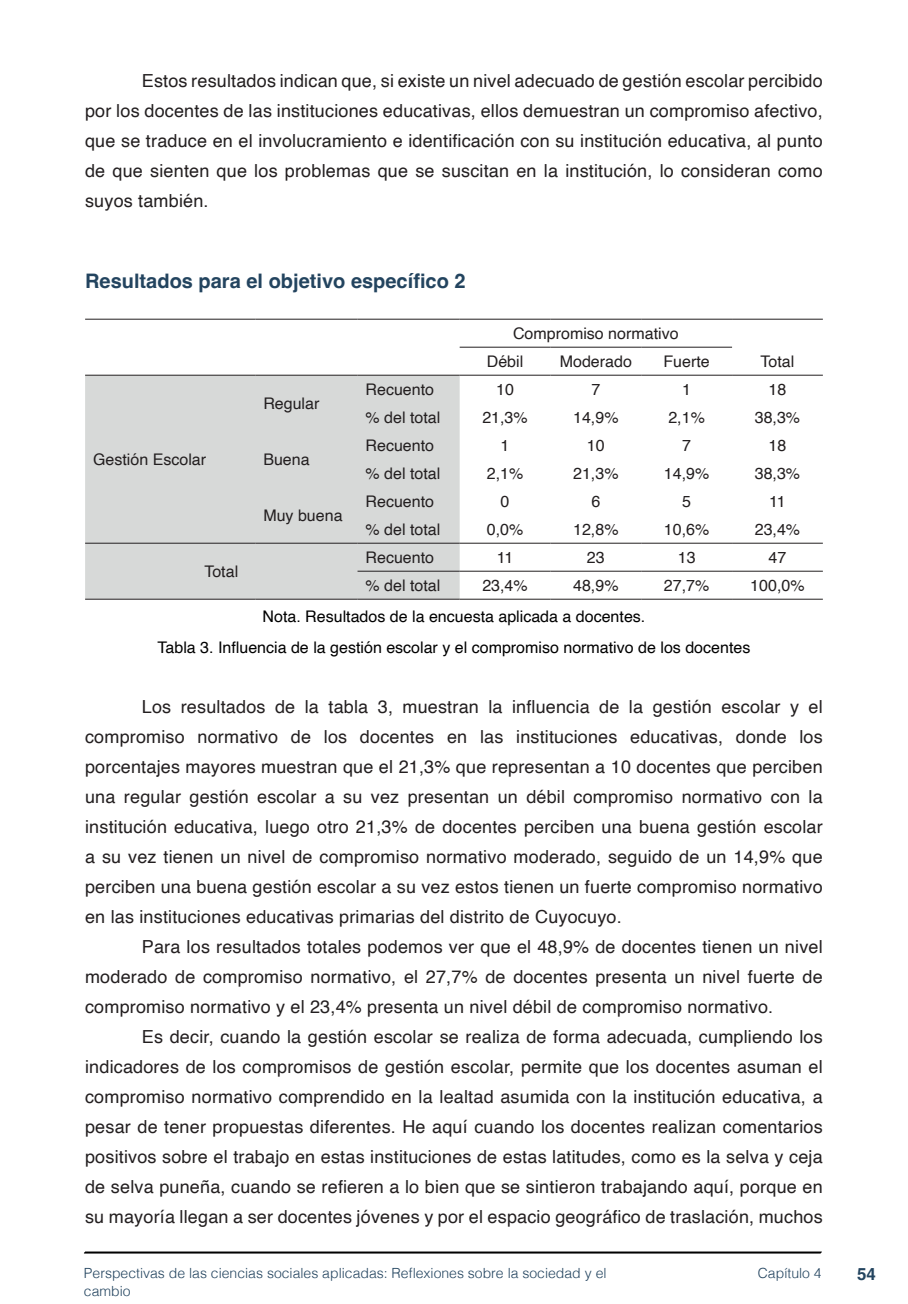
<style>
.page{position:relative;width:908px;height:1304px;background:#fff}
.page>*{position:absolute;margin:0;border:0;box-sizing:border-box;transform-origin:0 0}
.Subtitulo{font:700 20px "Helvetica";color:#23445f}
.txt{font:18px/30px "Helvetica";letter-spacing:.01em;color:#231f20;text-align:justify}
.t1{font:700 16.8px "Helvetica";color:#23445f}
.tab_txt_centro{font:16px "Helvetica";color:#231f20}
.imagens_graf_tab{font:16px "Helvetica";color:#000}
.t2{font:300 14px/18px "Helvetica";color:#23445f}
</style>
<div class="page">
<svg style="left:84px;top:1251px;width:737px;height:3px;background:#515151"></svg>
<svg style="left:85px;top:346px;width:737px;height:253px"></svg>
<div style="left:85px;top:376px;width:374px;height:223px;background:#d7d9d8"></div>
<hr style="left:85px;top:319px;width:170px;height:1px;background:#231f20">
<hr style="left:255px;top:319px;width:102px;height:1px;background:#231f20">
<hr style="left:357px;top:319px;width:102px;height:1px;background:#231f20">
<hr style="left:85px;top:375px;width:170px;height:1px;background:#231f20">
<hr style="left:255px;top:375px;width:102px;height:1px;background:#231f20">
<hr style="left:357px;top:375px;width:102px;height:1px;background:#231f20">
<hr style="left:459px;top:319px;width:91px;height:1px;background:#231f20">
<hr style="left:550px;top:319px;width:91px;height:1px;background:#231f20">
<hr style="left:641px;top:319px;width:90px;height:1px;background:#231f20">
<hr style="left:731px;top:319px;width:91px;height:1px;background:#231f20">
<hr style="left:731px;top:375px;width:91px;height:1px;background:#231f20">
<hr style="left:459px;top:347px;width:91px;height:1px;background:#231f20">
<hr style="left:550px;top:347px;width:91px;height:1px;background:#231f20">
<hr style="left:641px;top:347px;width:90px;height:1px;background:#231f20">
<hr style="left:459px;top:375px;width:91px;height:1px;background:#231f20">
<hr style="left:550px;top:375px;width:91px;height:1px;background:#231f20">
<hr style="left:641px;top:375px;width:90px;height:1px;background:#231f20">
<hr style="left:85px;top:543px;width:170px;height:1px;background:#231f20">
<hr style="left:255px;top:543px;width:102px;height:1px;background:#231f20">
<hr style="left:85px;top:599px;width:170px;height:1px;background:#231f20">
<hr style="left:255px;top:599px;width:102px;height:1px;background:#231f20">
<hr style="left:357px;top:543px;width:102px;height:1px;background:#231f20">
<hr style="left:459px;top:543px;width:91px;height:1px;background:#231f20">
<hr style="left:550px;top:543px;width:91px;height:1px;background:#231f20">
<hr style="left:641px;top:543px;width:90px;height:1px;background:#231f20">
<hr style="left:731px;top:543px;width:91px;height:1px;background:#231f20">
<hr style="left:357px;top:571px;width:102px;height:1px;background:#231f20">
<hr style="left:459px;top:571px;width:91px;height:1px;background:#231f20">
<hr style="left:550px;top:571px;width:91px;height:1px;background:#231f20">
<hr style="left:641px;top:571px;width:90px;height:1px;background:#231f20">
<hr style="left:731px;top:571px;width:91px;height:1px;background:#231f20">
<hr style="left:357px;top:599px;width:102px;height:1px;background:#231f20">
<hr style="left:459px;top:599px;width:91px;height:1px;background:#231f20">
<hr style="left:550px;top:599px;width:91px;height:1px;background:#231f20">
<hr style="left:641px;top:599px;width:90px;height:1px;background:#231f20">
<hr style="left:731px;top:599px;width:91px;height:1px;background:#231f20">
<p class="txt" style="left:85px;top:66px;width:738px;text-indent:57px">Estos resultados indican que, si existe un nivel adecuado de gestión escolar percibido por los docentes de las instituciones educativas, ellos demuestran un compromiso afectivo, que se traduce en el involucramiento e identificación con su institución educativa, al punto de que sienten que los problemas que se suscitan en la institución, lo consideran como suyos también.</p>
<p class="Subtitulo" style="left:85px;top:269px;width:382px">Resultados para el objetivo específico 2</p>
<p class="tab_txt_centro" style="left:513px;top:321px;width:167px">Compromiso normativo</p>
<p class="tab_txt_centro" style="left:486px;top:349px;width:38px">Débil</p>
<p class="tab_txt_centro" style="left:559px;top:349px;width:74px">Moderado</p>
<p class="tab_txt_centro" style="left:663px;top:349px;width:48px">Fuerte</p>
<p class="tab_txt_centro" style="left:760px;top:349px;width:35px">Total</p>
<p class="tab_txt_centro" style="left:93px;top:447px;width:114px">Gestión Escolar</p>
<p class="tab_txt_centro" style="left:263px;top:391px;width:58px">Regular</p>
<p class="tab_txt_centro" style="left:263px;top:447px;width:48px">Buena</p>
<p class="tab_txt_centro" style="left:263px;top:503px;width:81px">Muy buena</p>
<p class="tab_txt_centro" style="left:365px;top:377px;width:70px">Recuento</p>
<p class="tab_txt_centro" style="left:496px;top:377px;width:19px">10</p>
<p class="tab_txt_centro" style="left:591px;top:377px;width:10px">7</p>
<p class="tab_txt_centro" style="left:682px;top:377px;width:10px">1</p>
<p class="tab_txt_centro" style="left:768px;top:377px;width:19px">18</p>
<p class="tab_txt_centro" style="left:365px;top:405px;width:76px">% del total</p>
<p class="tab_txt_centro" style="left:482px;top:405px;width:47px">21,3%</p>
<p class="tab_txt_centro" style="left:573px;top:405px;width:47px">14,9%</p>
<p class="tab_txt_centro" style="left:668px;top:405px;width:38px">2,1%</p>
<p class="tab_txt_centro" style="left:754px;top:405px;width:47px">38,3%</p>
<p class="tab_txt_centro" style="left:365px;top:433px;width:70px">Recuento</p>
<p class="tab_txt_centro" style="left:500px;top:433px;width:10px">1</p>
<p class="tab_txt_centro" style="left:586px;top:433px;width:19px">10</p>
<p class="tab_txt_centro" style="left:682px;top:433px;width:10px">7</p>
<p class="tab_txt_centro" style="left:768px;top:433px;width:19px">18</p>
<p class="tab_txt_centro" style="left:365px;top:461px;width:76px">% del total</p>
<p class="tab_txt_centro" style="left:486px;top:461px;width:38px">2,1%</p>
<p class="tab_txt_centro" style="left:573px;top:461px;width:47px">21,3%</p>
<p class="tab_txt_centro" style="left:663px;top:461px;width:47px">14,9%</p>
<p class="tab_txt_centro" style="left:754px;top:461px;width:47px">38,3%</p>
<p class="tab_txt_centro" style="left:365px;top:489px;width:70px">Recuento</p>
<p class="tab_txt_centro" style="left:500px;top:489px;width:10px">0</p>
<p class="tab_txt_centro" style="left:591px;top:489px;width:10px">6</p>
<p class="tab_txt_centro" style="left:682px;top:489px;width:10px">5</p>
<p class="tab_txt_centro" style="left:768px;top:489px;width:18px">11</p>
<p class="tab_txt_centro" style="left:365px;top:517px;width:76px">% del total</p>
<p class="tab_txt_centro" style="left:486px;top:517px;width:38px">0,0%</p>
<p class="tab_txt_centro" style="left:573px;top:517px;width:47px">12,8%</p>
<p class="tab_txt_centro" style="left:663px;top:517px;width:47px">10,6%</p>
<p class="tab_txt_centro" style="left:754px;top:517px;width:47px">23,4%</p>
<p class="tab_txt_centro" style="left:365px;top:545px;width:70px">Recuento</p>
<p class="tab_txt_centro" style="left:496px;top:545px;width:18px">11</p>
<p class="tab_txt_centro" style="left:586px;top:545px;width:19px">23</p>
<p class="tab_txt_centro" style="left:677px;top:545px;width:19px">13</p>
<p class="tab_txt_centro" style="left:768px;top:545px;width:19px">47</p>
<p class="tab_txt_centro" style="left:365px;top:573px;width:76px">% del total</p>
<p class="tab_txt_centro" style="left:482px;top:573px;width:47px">23,4%</p>
<p class="tab_txt_centro" style="left:573px;top:573px;width:47px">48,9%</p>
<p class="tab_txt_centro" style="left:663px;top:573px;width:47px">27,7%</p>
<p class="tab_txt_centro" style="left:750px;top:573px;width:56px">100,0%</p>
<p class="imagens_graf_tab" style="left:262px;top:604px;width:384px">Nota. Resultados de la encuesta aplicada a docentes.</p>
<p class="imagens_graf_tab" style="left:157px;top:635px;width:594px">Tabla 3. Influencia de la gestión escolar y el compromiso normativo de los docentes</p>
<p class="tab_txt_centro" style="left:204px;top:559px;width:35px">Total</p>
<p class="txt" style="left:85px;top:692px;width:738px;text-indent:57px">Los resultados de la tabla 3, muestran la influencia de la gestión escolar y el compromiso normativo de los docentes en las instituciones educativas, donde los porcentajes mayores muestran que el 21,3% que representan a 10 docentes que perciben una regular gestión escolar a su vez presentan un débil compromiso normativo con la institución educativa, luego otro 21,3% de docentes perciben una buena gestión escolar a su vez tienen un nivel de compromiso normativo moderado, seguido de un 14,9% que perciben una buena gestión escolar a su vez estos tienen un fuerte compromiso normativo en las instituciones educativas primarias del distrito de Cuyocuyo.</p>
<p class="txt" style="left:85px;top:932px;width:738px;text-indent:57px">Para los resultados totales podemos ver que el 48,9% de docentes tienen un nivel moderado de compromiso normativo, el 27,7% de docentes presenta un nivel fuerte de compromiso normativo y el 23,4% presenta un nivel débil de compromiso normativo.</p>
<p class="txt" style="left:85px;top:1022px;width:738px;text-indent:57px">Es decir, cuando la gestión escolar se realiza de forma adecuada, cumpliendo los indicadores de los compromisos de gestión escolar, permite que los docentes asuman el compromiso normativo comprendido en la lealtad asumida con la institución educativa, a pesar de tener propuestas diferentes. He aquí cuando los docentes realizan comentarios positivos sobre el trabajo en estas instituciones de estas latitudes, como es la selva y ceja de selva puneña, cuando se refieren a lo bien que se sintieron trabajando aquí, porque en su mayoría llegan a ser docentes jóvenes y por el espacio geográfico de traslación, muchos</p>
<p class="t2" style="left:84px;top:1263px;width:524px">Perspectivas de las ciencias sociales aplicadas: Reflexiones sobre la sociedad y el cambio</p>
<p class="t2" style="left:757px;top:1263px;width:65px">Capítulo 4</p>
<p class="t1" style="left:856px;top:1264px;width:20px">54</p>
</div>
